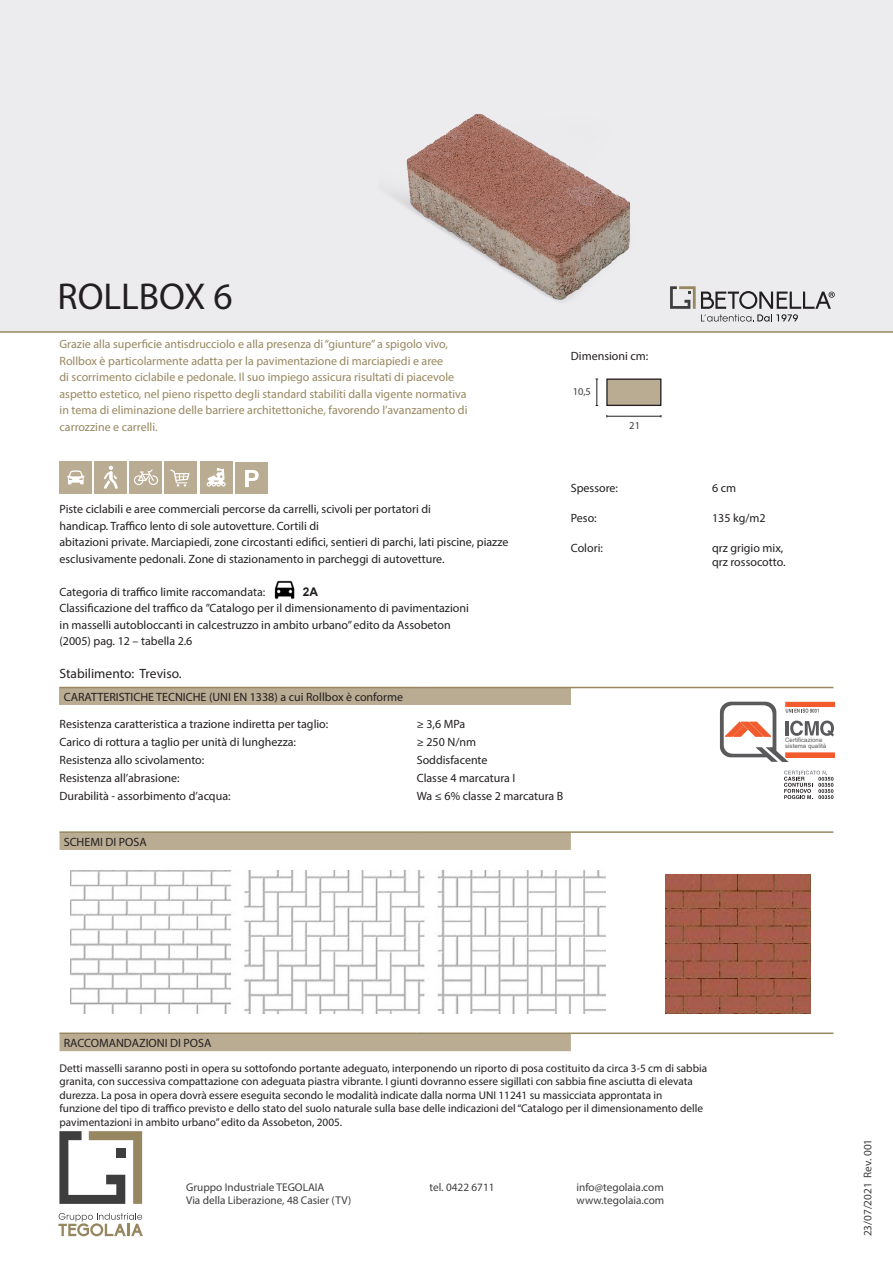
<style>
.page{position:relative;width:893px;height:1263px;background:#fff}
.page>*{position:absolute;margin:0;border:0;box-sizing:border-box;transform-origin:0 0}
.t1{font:37.5px "Myriad Pro";color:#231f20}
.t2{font:13.5px "Myriad Pro";color:#231f20}
.t3{font:12px/16.5px "Myriad Pro";color:#231f20}
.t4{font:12px/16.5px "Myriad Pro";color:#978760}
.t5{font:700 12px "Arial";color:#231f20}
.t6{font:11.25px/13.5px "Myriad Pro";color:#231f20}
.t7{font:11.25px "Myriad Pro";color:#3e3e3f}
.t8{font:10.5px "Myriad Pro";color:#3e3e3f}
.t9{font:6.15px/6.1px "Arial";color:#5a5a5d}
</style>
<div class="page">
<div style="left:0;top:0;width:893px;height:332px;background:#ececee"></div>
<hr style="left:0;top:331px;width:893px;height:2px;background:#978760">
<svg style="left:693px;top:286px;width:142px;height:36px"></svg>
<svg style="left:58px;top:1213px;width:85px;height:23px"></svg>
<svg style="left:59px;top:1131px;width:83px;height:73px"></svg>
<svg style="left:784px;top:770px;width:49px;height:29px"></svg>
<div style="left:60px;top:461px;width:32px;height:32px;background:#b9ac92"></div>
<svg style="left:67px;top:470px;width:17px;height:14px"></svg>
<div style="left:95px;top:461px;width:32px;height:32px;background:#b9ac92"></div>
<svg style="left:104px;top:466px;width:14px;height:23px"></svg>
<div style="left:130px;top:461px;width:32px;height:32px;background:#b9ac92"></div>
<svg style="left:134px;top:469px;width:24px;height:16px"></svg>
<div style="left:165px;top:461px;width:32px;height:32px;background:#b9ac92"></div>
<svg style="left:170px;top:469px;width:20px;height:18px"></svg>
<div style="left:200px;top:461px;width:32px;height:32px;background:#b9ac92"></div>
<svg style="left:207px;top:468px;width:19px;height:18px"></svg>
<div style="left:235px;top:462px;width:32px;height:31px;background:#b9ac92"></div>
<svg style="left:245px;top:470px;width:14px;height:17px"></svg>
<img style="left:274px;top:580px;width:21px;height:19px">
<div style="left:60px;top:687px;width:511px;height:18px;background:#b9ac92"></div>
<hr style="left:60px;top:687px;width:357px;height:1px;background:#978760">
<hr style="left:417px;top:687px;width:154px;height:1px;background:#978760">
<hr style="left:571px;top:687px;width:262px;height:1px;background:#978760">
<svg style="left:60px;top:833px;width:511px;height:218px;fill:#baad94"></svg>
<hr style="left:60px;top:831px;width:357px;height:2px;background:#978760">
<hr style="left:417px;top:831px;width:154px;height:2px;background:#978760">
<hr style="left:571px;top:831px;width:262px;height:2px;background:#978760">
<hr style="left:60px;top:1032px;width:357px;height:2px;background:#978760">
<hr style="left:417px;top:1032px;width:154px;height:2px;background:#978760">
<hr style="left:571px;top:1032px;width:262px;height:2px;background:#978760">
<svg style="left:720px;top:702px;width:114px;height:60px"></svg>
<div style="left:607px;top:379px;width:54px;height:26px;background:#b9ac92"></div>
<div style="left:606px;top:378px;width:55px;height:28px;border:1px solid #231f20"></div>
<hr style="left:607px;top:416px;width:54px;height:1px;background:#231f20">
<svg style="left:596px;top:379px;width:2px;height:27px"></svg>
<img style="left:392px;top:114px;width:301px;height:195px">
<img style="left:70px;top:861px;width:536px;height:152px">
<img style="left:665px;top:874px;width:146px;height:139px">
<p class="t1" style="left:57px;top:274px;width:177px">ROLLBOX 6</p>
<p class="t4" style="left:60px;top:336px;width:409px">Grazie alla superficie antisdrucciolo e alla presenza di “giunture” a spigolo vivo, Rollbox è particolarmente adatta per la pavimentazione di marciapiedi e aree<br>di scorrimento ciclabile e pedonale. Il suo impiego assicura risultati di piacevole aspetto estetico, nel pieno rispetto degli standard stabiliti dalla vigente normativa in tema di eliminazione delle barriere architettoniche, favorendo l’avanzamento di carrozzine e carrelli.</p>
<p class="t3" style="left:571px;top:347px;width:79px">Dimensioni cm:</p>
<p class="t8" style="left:573px;top:385px;width:20px">10,5</p>
<p class="t8" style="left:629px;top:419px;width:12px">21</p>
<p class="t3" style="left:60px;top:501px;width:373px">Piste ciclabili e aree commerciali percorse da carrelli, scivoli per portatori di handicap. Traffico lento di sole autovetture. Cortili di</p>
<p class="t3" style="left:60px;top:534px;width:450px">abitazioni private. Marciapiedi, zone circostanti edifici, sentieri di parchi, lati piscine, piazze esclusivamente pedonali. Zone di stazionamento in parcheggi di autovetture.</p>
<p class="t3" style="left:60px;top:583px;width:207px">Categoria di traffico limite raccomandata:</p>
<p class="t5" style="left:303px;top:583px;width:17px">2A</p>
<p class="t3" style="left:60px;top:600px;width:411px">Classificazione del traffico da ”Catalogo per il dimensionamento di pavimentazioni in masselli autobloccanti in calcestruzzo in ambito urbano” edito da Assobeton (2005) pag. 12 – tabella 2.6</p>
<p class="t2" style="left:60px;top:665px;width:124px">Stabilimento: Treviso.</p>
<p class="t3" style="left:64px;top:689px;width:341px">CARATTERISTICHE TECNICHE (UNI EN 1338) a cui Rollbox è conforme</p>
<p class="t3" style="left:60px;top:716px;width:270px">Resistenza caratteristica a trazione indiretta per taglio:</p>
<p class="t3" style="left:417px;top:716px;width:50px">≥ 3,6 MPa</p>
<p class="t3" style="left:60px;top:734px;width:238px">Carico di rottura a taglio per unità di lunghezza:</p>
<p class="t3" style="left:417px;top:734px;width:61px">≥ 250 N/nm</p>
<p class="t3" style="left:60px;top:751px;width:146px">Resistenza allo scivolamento:</p>
<p class="t3" style="left:417px;top:751px;width:72px">Soddisfacente</p>
<p class="t3" style="left:60px;top:769px;width:122px">Resistenza all’abrasione:</p>
<p class="t3" style="left:417px;top:769px;width:100px">Classe 4 marcatura I</p>
<p class="t3" style="left:60px;top:787px;width:173px">Durabilità - assorbimento d’acqua:</p>
<p class="t3" style="left:417px;top:787px;width:148px">Wa ≤ 6% classe 2 marcatura B</p>
<p class="t3" style="left:64px;top:833px;width:84px">SCHEMI DI POSA</p>
<p class="t3" style="left:571px;top:479px;width:49px">Spessore:</p>
<p class="t3" style="left:712px;top:479px;width:26px">6 cm</p>
<p class="t3" style="left:571px;top:509px;width:27px">Peso:</p>
<p class="t3" style="left:712px;top:509px;width:55px">135 kg/m2</p>
<p class="t3" style="left:571px;top:539px;width:34px">Colori:</p>
<p class="t3" style="left:712px;top:539px;width:73px">qrz grigio mix,</p>
<p class="t3" style="left:712px;top:554px;width:75px">qrz rossocotto.</p>
<p class="t9" style="left:785px;top:737px;width:43px">Certificazione sistema qualità</p>
<p class="t3" style="left:64px;top:1034px;width:149px">RACCOMANDAZIONI DI POSA</p>
<p class="t6" style="left:60px;top:1061px;width:649px">Detti masselli saranno posti in opera su sottofondo portante adeguato, interponendo un riporto di posa costituito da circa 3-5 cm di sabbia granita, con successiva compattazione con adeguata piastra vibrante. I giunti dovranno essere sigillati con sabbia fine asciutta di elevata durezza. La posa in opera dovrà essere eseguita secondo le modalità indicate dalla norma UNI 11241 su massicciata approntata in<br>funzione del tipo di traffico previsto e dello stato del suolo naturale sulla base delle indicazioni del “Catalogo per il dimensionamento delle pavimentazioni in ambito urbano” edito da Assobeton, 2005.</p>
<p class="t7" style="left:186px;top:1180px;width:140px">Gruppo Industriale TEGOLAIA</p>
<p class="t7" style="left:186px;top:1193px;width:167px">Via della Liberazione, 48 Casier (TV)</p>
<p class="t7" style="left:429px;top:1180px;width:67px">tel. 0422 6711</p>
<p class="t7" style="left:577px;top:1180px;width:89px">info@tegolaia.com</p>
<p class="t7" style="left:577px;top:1193px;width:89px">www.tegolaia.com</p>
<p class="t7" style="left:861px;top:1236px;width:99px;rotate:-90deg">23/07/2021 Rev. 001</p>
</div>
